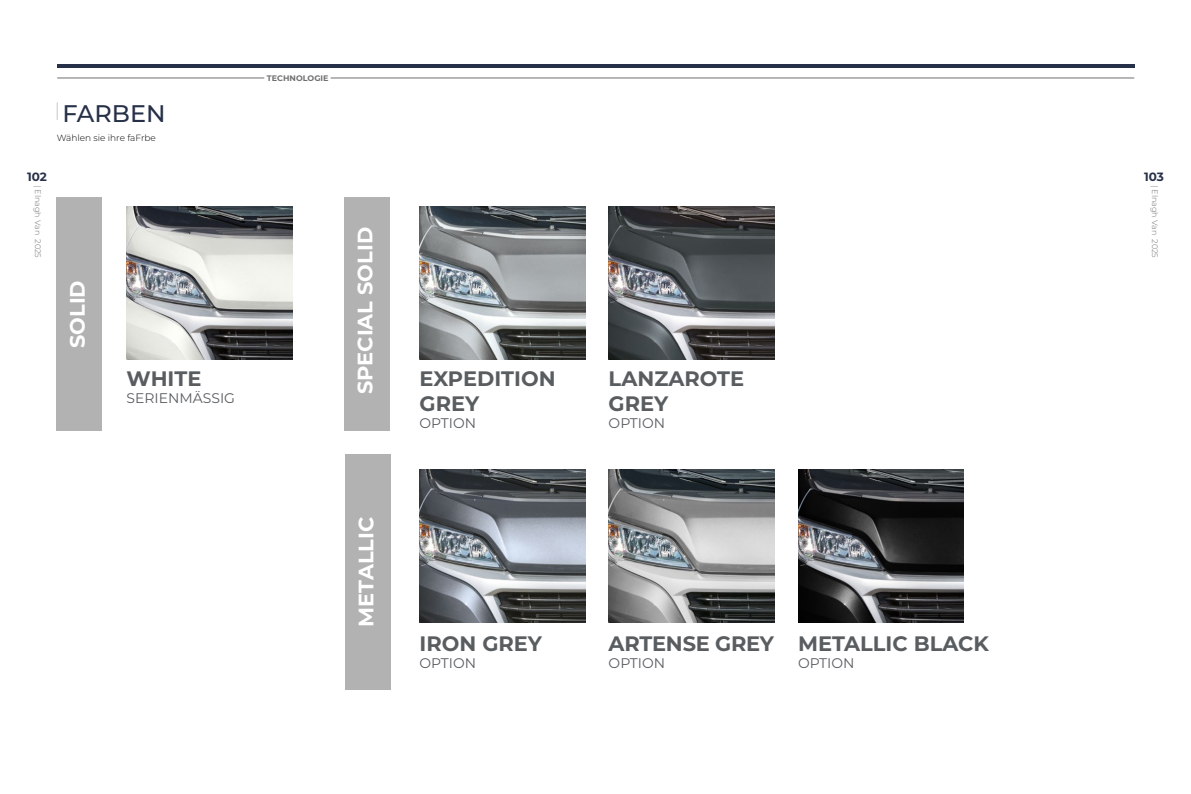
<style>
.page{position:relative;width:1191px;height:794px;background:#fff}
.page>*{position:absolute;margin:0;border:0;box-sizing:border-box;transform-origin:0 0}
.t1{font:500 24px "Montserrat";color:#263048}
.t2{font:700 20.9px/25.1px "Montserrat";color:#595d60}
.t3{font:700 20.9px "Montserrat";color:#fff}
.t4{font:13.9px "Montserrat";color:#595d60}
.t5{font:700 12px "Montserrat";letter-spacing:-.005em;color:#263048}
.t6{font:300 9px "Montserrat";color:#000}
.t7{font:300 8px "Montserrat";color:#706f6f}
.t8{font:700 8px "Montserrat";color:#706f6f}
</style>
<div class="page">
<hr style="left:57px;top:64px;width:1077px;height:4px;background:#263048">
<hr style="left:331px;top:78px;width:803px;height:1px;background:#706f6f">
<hr style="left:57px;top:78px;width:207px;height:1px;background:#706f6f">
<div style="left:57px;top:197px;width:45px;height:234px;background:#b3b2b2"></div>
<div style="left:344px;top:197px;width:46px;height:234px;background:#b3b2b2"></div>
<div style="left:345px;top:454px;width:46px;height:235px;background:#b3b2b2"></div>
<img style="left:127px;top:207px;width:165px;height:153px">
<img style="left:419px;top:207px;width:166px;height:153px">
<img style="left:419px;top:470px;width:166px;height:153px">
<img style="left:608px;top:470px;width:166px;height:153px">
<img style="left:798px;top:470px;width:165px;height:153px">
<img style="left:608px;top:207px;width:166px;height:153px">
<svg style="left:57px;top:102px;width:1px;height:18px"></svg>
<p class="t1" style="left:62px;top:97px;width:105px">FARBEN</p>
<p class="t6" style="left:57px;top:132px;width:101px">Wählen sie ihre faFrbe</p>
<p class="t8" style="left:267px;top:72px;width:63px">TECHNOLOGIE</p>
<p class="t5" style="left:27px;top:168px;width:21px">102</p>
<p class="t5" style="left:1144px;top:168px;width:21px">103</p>
<p class="t7" style="left:43px;top:185px;width:74px;rotate:90deg">| Elnagh Van 2025</p>
<p class="t7" style="left:1160px;top:185px;width:74px;rotate:90deg">| Elnagh Van 2025</p>
<p class="t3" style="left:62px;top:348px;width:69px;rotate:-90deg">SOLID</p>
<p class="t3" style="left:350px;top:394px;width:168px;rotate:-90deg">SPECIAL SOLID</p>
<p class="t2" style="left:419px;top:365px;width:137px">EXPEDITION<br>GREY</p>
<p class="t4" style="left:419px;top:414px;width:58px">OPTION</p>
<p class="t2" style="left:608px;top:365px;width:137px">LANZAROTE<br>GREY</p>
<p class="t4" style="left:608px;top:414px;width:58px">OPTION</p>
<p class="t2" style="left:127px;top:365px;width:76px">WHITE</p>
<p class="t4" style="left:127px;top:388px;width:110px">SERIENMÄSSIG</p>
<p class="t3" style="left:351px;top:626px;width:111px;rotate:-90deg">METALLIC</p>
<p class="t2" style="left:419px;top:630px;width:124px">IRON GREY</p>
<p class="t4" style="left:419px;top:653px;width:58px">OPTION</p>
<p class="t2" style="left:608px;top:630px;width:167px">ARTENSE GREY</p>
<p class="t4" style="left:608px;top:653px;width:58px">OPTION</p>
<p class="t2" style="left:798px;top:630px;width:192px">METALLIC BLACK</p>
<p class="t4" style="left:798px;top:653px;width:58px">OPTION</p>
</div>
